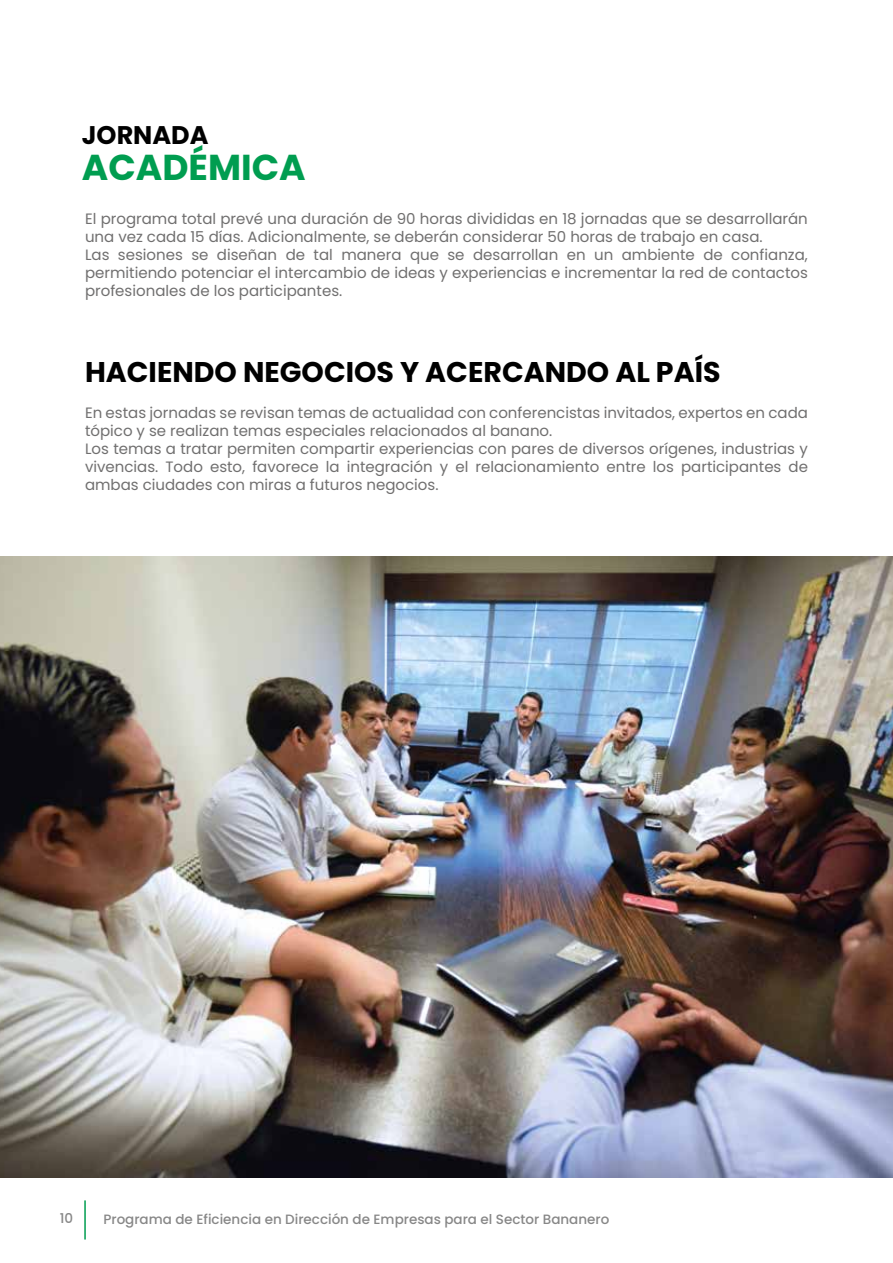
<style>
.page{position:relative;width:893px;height:1263px;background:#fff}
.page>*{position:absolute;margin:0;border:0;box-sizing:border-box;transform-origin:0 0}
.t1{font:700 36px "Poppins";color:#009d50}
.t2{font:700 28.5px "Poppins";color:#000}
.t3{font:700 25.5px "Poppins";color:#000}
.t4{font:15px/18px "Poppins";color:#706f6f}
.t5{font:500 13.5px "Poppins";color:#878787}
</style>
<div class="page">
<img style="left:0;top:557px;width:893px;height:621px">
<hr style="left:84px;top:1200px;width:2px;height:39px;background:#009d50">
<h3 class="t3" style="left:82px;top:121px;width:128px">JORNADA</h3>
<h1 class="t1" style="left:82px;top:147px;width:225px">ACADÉMICA</h1>
<p class="t4" style="left:85px;top:210px;width:724px">El programa total prevé una duración de 90 horas divididas en 18 jornadas que se desarrollarán una vez cada 15 días. Adicionalmente, se deberán considerar 50 horas de trabajo en casa.<br>Las sesiones se diseñan de tal manera que se desarrollan en un ambiente de confianza, permitiendo potenciar el intercambio de ideas y experiencias e incrementar la red de contactos profesionales de los participantes.</p>
<h2 class="t2" style="left:85px;top:356px;width:637px">HACIENDO NEGOCIOS Y ACERCANDO AL PAÍS</h2>
<p class="t4" style="left:85px;top:404px;width:724px">En estas jornadas se revisan temas de actualidad con conferencistas invitados, expertos en cada tópico y se realizan temas especiales relacionados al banano.<br>Los temas a tratar permiten compartir experiencias con pares de diversos orígenes, industrias y vivencias. Todo esto, favorece la integración y el relacionamiento entre los participantes de ambas ciudades con miras a futuros negocios.</p>
<p class="t5" style="left:60px;top:1211px;width:15px">10</p>
<p class="t5" style="left:103px;top:1211px;width:507px">Programa de Eficiencia en Dirección de Empresas para el Sector Bananero</p>
</div>
